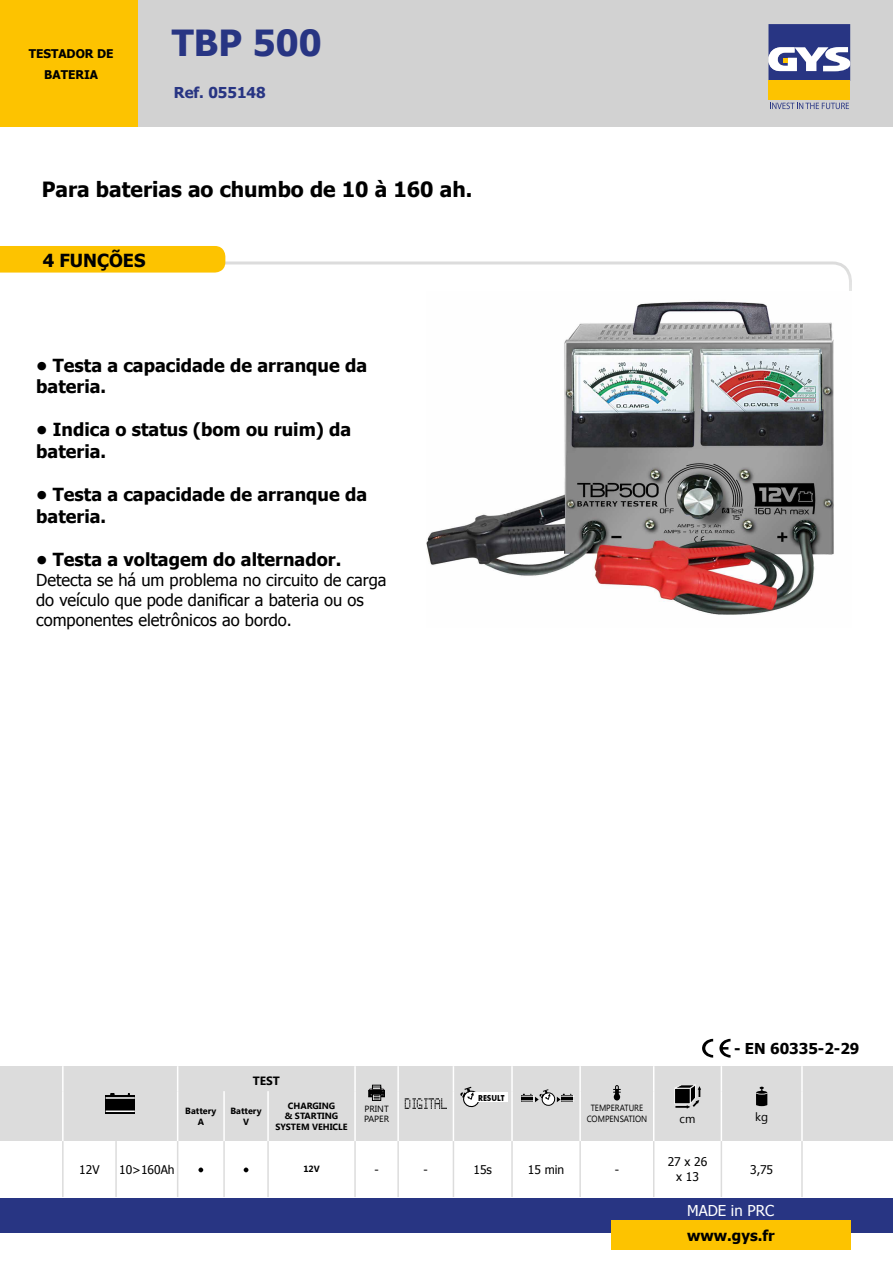
<style>
.page{position:relative;width:893px;height:1263px;background:#fff}
.page>*{position:absolute;margin:0;border:0;box-sizing:border-box;transform-origin:0 0}
.t1{font:700 36px "Tahoma";color:#283583}
.t2{font:700 21px "Tahoma";color:#000}
.t3{font:700 18px/21.6px "Tahoma";color:#000}
.t4{font:16.5px/19.8px "Tahoma";color:#000}
.t5{font:700 15px "Tahoma";color:#000}
.t6{font:700 15px "Tahoma";color:#283583}
.t7{font:15px "Tahoma";color:#fff}
.t8{font:12px/14.4px "Tahoma";color:#000;text-align:center}
.t9{font:700 12px "Tahoma";color:#000}
.t10{font:700 12px "Segoe UI";color:#000}
.t11{font:12px "Segoe UI";color:#000}
.t12{font:700 9px/10.8px "Segoe UI";color:#000;text-align:center}
.t13{font:9px/10.8px "Segoe UI";color:#000;text-align:center;scale:.9 1}
.t14{font:9px/10.8px "Segoe UI";color:#000}
.t15{font:700 8.85px "Futura";color:#000;scale:.9 1}
</style>
<div class="page">
<div style="left:137px;top:0;width:756px;height:127px;background:#d2d2d2"></div>
<div style="left:0;top:1198px;width:893px;height:34px;background:#283583"></div>
<div style="left:768px;top:81px;width:82px;height:19px;background:#fdc300"></div>
<svg style="left:768px;top:24px;width:82px;height:57px;background:#676ea1"></svg>
<svg style="left:770px;top:103px;width:79px;height:6px"></svg>
<div style="left:0;top:0;width:137px;height:127px;background:#fdc300"></div>
<div style="left:611px;top:1220px;width:239px;height:30px;background:#fdc300"></div>
<svg style="left:225px;top:261px;width:627px;height:30px"></svg>
<div style="left:0;top:246px;width:225px;height:27px;background:#fdc300"></div>
<div style="left:0;top:1066px;width:893px;height:75px;background:#dcdcdc"></div>
<hr style="left:62px;top:1066px;width:2px;height:25px;background:#fff">
<svg style="left:177px;top:1066px;width:1px;height:25px"></svg>
<hr style="left:354px;top:1066px;width:2px;height:25px;background:#fff">
<hr style="left:397px;top:1066px;width:2px;height:25px;background:#fff">
<svg style="left:453px;top:1066px;width:1px;height:25px"></svg>
<hr style="left:511px;top:1066px;width:2px;height:25px;background:#fff">
<hr style="left:579px;top:1066px;width:2px;height:25px;background:#fff">
<svg style="left:653px;top:1066px;width:1px;height:25px"></svg>
<svg style="left:721px;top:1066px;width:1px;height:25px"></svg>
<hr style="left:801px;top:1066px;width:2px;height:25px;background:#fff">
<hr style="left:62px;top:1091px;width:2px;height:50px;background:#fff">
<hr style="left:177px;top:1091px;width:1px;height:50px;background:#fff">
<hr style="left:223px;top:1091px;width:2px;height:50px;background:#fff">
<hr style="left:267px;top:1091px;width:2px;height:50px;background:#fff">
<hr style="left:354px;top:1091px;width:2px;height:50px;background:#fff">
<hr style="left:397px;top:1091px;width:2px;height:50px;background:#fff">
<hr style="left:453px;top:1091px;width:1px;height:50px;background:#fff">
<hr style="left:511px;top:1091px;width:2px;height:50px;background:#fff">
<hr style="left:579px;top:1091px;width:2px;height:50px;background:#fff">
<hr style="left:653px;top:1091px;width:1px;height:50px;background:#fff">
<hr style="left:721px;top:1091px;width:1px;height:50px;background:#fff">
<hr style="left:801px;top:1091px;width:2px;height:50px;background:#fff">
<hr style="left:62px;top:1141px;width:2px;height:56px;background:#dcdcdc">
<hr style="left:801px;top:1141px;width:2px;height:56px;background:#dcdcdc">
<div style="left:106px;top:1095px;width:29px;height:19px;background:#000"></div>
<hr style="left:106px;top:1110px;width:29px;height:2px;background:#fff">
<hr style="left:106px;top:1097px;width:29px;height:2px;background:#fff">
<div style="left:372px;top:1094px;width:9px;height:7px;border:1px solid #000"></div>
<svg style="left:368px;top:1085px;width:17px;height:14px"></svg>
<svg style="left:405px;top:1098px;width:42px;height:11px"></svg>
<svg style="left:460px;top:1087px;width:19px;height:20px"></svg>
<div style="left:474px;top:1092px;width:34px;height:10px;background:#fff"></div>
<svg style="left:521px;top:1089px;width:53px;height:17px"></svg>
<svg style="left:613px;top:1085px;width:8px;height:15px"></svg>
<svg style="left:674px;top:1084px;width:27px;height:25px"></svg>
<svg style="left:756px;top:1087px;width:11px;height:19px"></svg>
<svg style="left:63px;top:1141px;width:659px;height:56px"></svg>
<img style="left:427px;top:301px;width:407px;height:314px">
<svg style="left:702px;top:1039px;width:11px;height:19px"></svg>
<svg style="left:719px;top:1039px;width:11px;height:19px"></svg>
<p class="t9" style="left:29px;top:45px;width:86px">TESTADOR DE</p>
<p class="t9" style="left:44px;top:66px;width:55px">BATERIA</p>
<h1 class="t1" style="left:172px;top:18px;width:151px">TBP 500</h1>
<p class="t6" style="left:174px;top:82px;width:93px">Ref. 055148</p>
<p class="t2" style="left:42px;top:175px;width:432px">Para baterias ao chumbo de 10 à 160 ah.</p>
<p class="t3" style="left:43px;top:248px;width:104px">4 FUNÇÕES</p>
<p class="t3" style="left:36px;top:353px;width:332px">• Testa a capacidade de arranque da bateria.</p>
<p class="t3" style="left:36px;top:418px;width:317px">• Indica o status (bom ou ruim) da bateria.</p>
<p class="t3" style="left:36px;top:483px;width:332px">• Testa a capacidade de arranque da bateria.</p>
<p class="t3" style="left:36px;top:548px;width:307px">• Testa a voltagem do alternador.</p>
<p class="t4" style="left:36px;top:569px;width:352px">Detecta se há um problema no circuito de carga do veículo que pode danificar a bateria ou os componentes eletrônicos ao bordo.</p>
<p class="t10" style="left:253px;top:1072px;width:29px">TEST</p>
<p class="t12" style="left:185px;top:1105px;width:33px">Battery<br>A</p>
<p class="t12" style="left:230px;top:1105px;width:33px">Battery<br>V</p>
<p class="t12" style="left:275px;top:1099px;width:74px">CHARGING<br>&amp; STARTING<br>SYSTEM VEHICLE</p>
<p class="t14" style="left:364px;top:1102px;width:27px">PRINT<br>PAPER</p>
<p class="t15" style="left:478px;top:1092px;width:31px">RESULT</p>
<p class="t5" style="left:734px;top:1038px;width:127px">- EN 60335-2-29</p>
<p class="t13" style="left:587px;top:1102px;width:69px">TEMPERATURE<br>COMPENSATION</p>
<p class="t11" style="left:680px;top:1110px;width:17px">cm</p>
<p class="t11" style="left:755px;top:1108px;width:14px">kg</p>
<p class="t8" style="left:79px;top:1161px;width:22px">12V</p>
<p class="t8" style="left:119px;top:1161px;width:57px">10&gt;160Ah</p>
<p class="t12" style="left:303px;top:1163px;width:18px">12V</p>
<p class="t8" style="left:374px;top:1161px;width:6px">-</p>
<p class="t8" style="left:424px;top:1161px;width:6px">-</p>
<p class="t8" style="left:473px;top:1161px;width:20px">15s</p>
<p class="t8" style="left:528px;top:1161px;width:38px">15 min</p>
<p class="t8" style="left:615px;top:1161px;width:6px">-</p>
<p class="t8" style="left:668px;top:1154px;width:41px">27 x 26 x 13</p>
<p class="t8" style="left:750px;top:1161px;width:25px">3,75</p>
<p class="t7" style="left:687px;top:1200px;width:88px">MADE in PRC</p>
<p class="t5" style="left:687px;top:1225px;width:89px">www.gys.fr</p>
</div>
